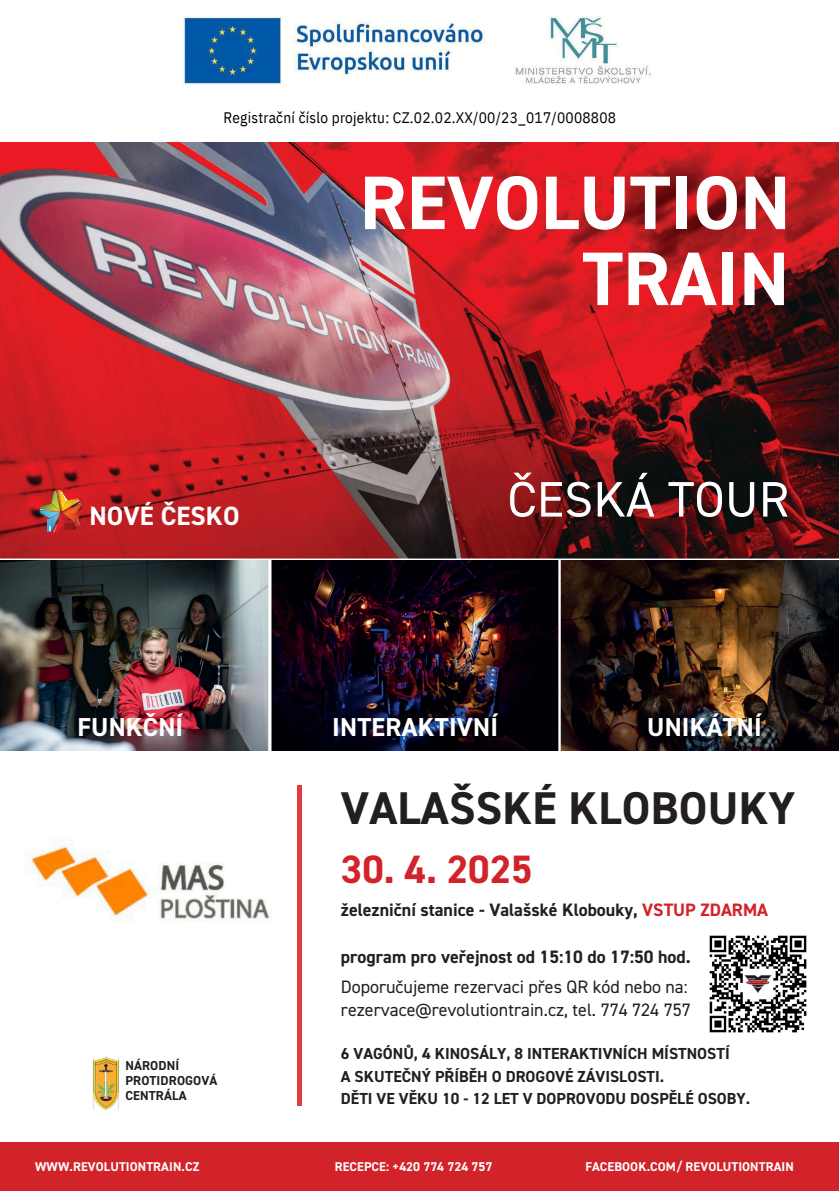
<style>
.page{position:relative;width:839px;height:1191px;background:#fff}
.page>*{position:absolute;margin:0;border:0;box-sizing:border-box;transform-origin:0 0}
.t1{font:700 76px "DIN2014";color:#fff}
.t2{font:50px "DIN2014";letter-spacing:.01em;color:#fff}
.t3{font:700 46px "DIN2014";letter-spacing:.005em;color:#231f20}
.t4{font:700 39.6px "DIN2014";color:#d2232a}
.t5{font:700 26.4px "DIN2014";letter-spacing:.005em;color:#fff}
.t6{font:700 26px "DIN2014";letter-spacing:.005em;color:#fff}
.t7{font:700 18px "DIN2014";color:#231f20}
.t8{font:18px/23px "DIN2014";color:#231f20}
.t9{font:700 16px/22.4px "DIN2014";color:#231f20}
.t10{font:15.2px "IBM Plex Sans Cond";letter-spacing:.015em;color:#000}
.t11{font:700 13px/15px "DIN2014";letter-spacing:.01em;color:#231f20}
.t12{font:700 12.8px "DIN2014";letter-spacing:.005em;color:#fff}
.s1{color:#d2232a}
</style>
<div class="page">
<hr style="left:298px;top:785px;width:4px;height:321px;background:#e13b3f">
<img style="left:0;top:143px;width:838px;height:607px">
<div style="left:0;top:1142px;width:838px;height:49px;background:#d2232a"></div>
<img style="left:44px;top:542px;width:31px;height:2px">
<img style="left:28px;top:480px;width:62px;height:62px">
<img style="left:38px;top:520px;width:22px;height:23px">
<img style="left:52px;top:490px;width:41px;height:48px">
<img style="left:64px;top:492px;width:29px;height:32px">
<svg style="left:67px;top:498px;width:14px;height:7px"></svg>
<svg style="left:65px;top:513px;width:16px;height:17px"></svg>
<svg style="left:48px;top:519px;width:9px;height:13px"></svg>
<svg style="left:40px;top:492px;width:18px;height:15px"></svg>
<img style="left:93px;top:1057px;width:26px;height:53px">
<img style="left:26px;top:843px;width:244px;height:76px">
<img style="left:709px;top:935px;width:98px;height:98px">
<img style="left:184px;top:17px;width:468px;height:67px">
<p class="t10" style="left:223px;top:108px;width:394px">Registrační číslo projektu: CZ.02.02.XX/00/23_017/0008808</p>
<p class="t5" style="left:89px;top:505px;width:152px">NOVÉ ČESKO</p>
<p class="t1" style="left:360px;top:170px;width:432px">REVOLUTION</p>
<p class="t1" style="left:582px;top:246px;width:208px">TRAIN</p>
<p class="t2" style="left:507px;top:478px;width:283px">ČESKÁ TOUR</p>
<p class="t6" style="left:78px;top:716px;width:107px">FUNKČNÍ</p>
<p class="t6" style="left:332px;top:716px;width:167px">INTERAKTIVNÍ</p>
<p class="t6" style="left:647px;top:716px;width:116px">UNIKÁTNÍ</p>
<p class="t3" style="left:341px;top:789px;width:456px">VALAŠSKÉ KLOBOUKY</p>
<p class="t4" style="left:341px;top:852px;width:193px">30. 4. 2025</p>
<p class="t7" style="left:341px;top:902px;width:429px">železniční stanice - Valašské Klobouky, <span class="s1">VSTUP ZDARMA</span></p>
<p class="t11" style="left:125px;top:1059px;width:94px">NÁRODNÍ<br>PROTIDROGOVÁ<br>CENTRÁLA</p>
<p class="t7" style="left:341px;top:949px;width:351px">program pro veřejnost od 15:10 do 17:50 hod.</p>
<p class="t8" style="left:341px;top:977px;width:351px">Doporučujeme rezervaci přes QR kód nebo na: rezervace@revolutiontrain.cz, tel. 774 724 757</p>
<p class="t9" style="left:341px;top:1044px;width:411px">6 VAGÓNŮ, 4 KINOSÁLY, 8 INTERAKTIVNÍCH MÍSTNOSTÍ<br>A SKUTEČNÝ PŘÍBĚH O DROGOVÉ ZÁVISLOSTI.<br>DĚTI VE VĚKU 10 - 12 LET V DOPROVODU DOSPĚLÉ OSOBY.</p>
<p class="t12" style="left:35px;top:1161px;width:166px">WWW.REVOLUTIONTRAIN.CZ</p>
<p class="t12" style="left:335px;top:1161px;width:159px">RECEPCE: +420 774 724 757</p>
<p class="t12" style="left:585px;top:1161px;width:210px">FACEBOOK.COM/ REVOLUTIONTRAIN</p>
</div>
